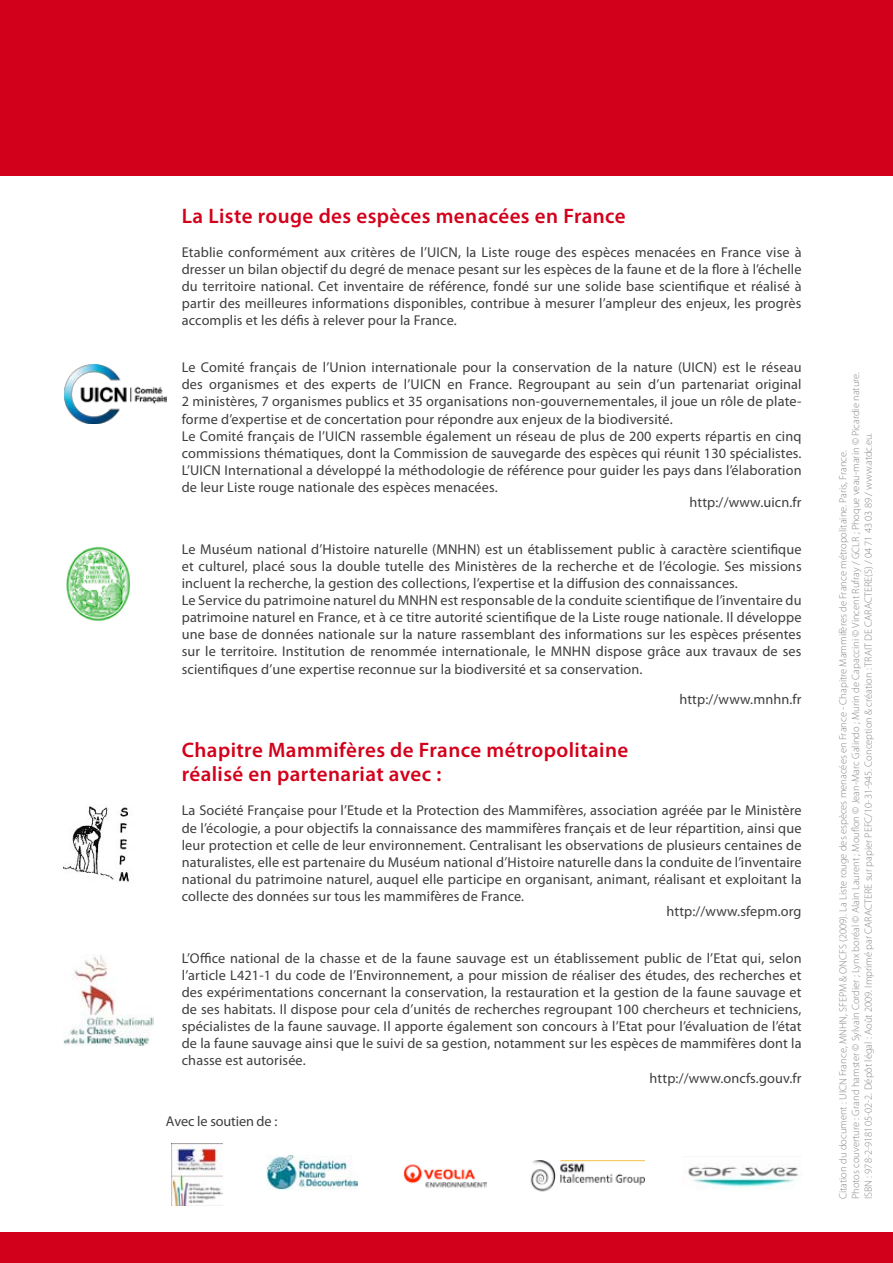
<style>
.page{position:relative;width:893px;height:1263px;background:#fff}
.page>*{position:absolute;margin:0;border:0;box-sizing:border-box;transform-origin:0 0}
.t1{font:600 21px/24px "Myriad Pro";letter-spacing:.02em;color:#d3001b}
.t2{font:14.25px/17.1px "Myriad Pro";letter-spacing:.01em;color:#3e3e40;text-align:justify}
.t3{font:14.25px "Myriad Pro";letter-spacing:-.01em;color:#3e3e40}
.t4{font:300 10.5px/12.6px "Myriad Pro";color:#87888a}
</style>
<div class="page">
<div style="left:0;top:0;width:893px;height:176px;background:#d3001b"></div>
<div style="left:0;top:1233px;width:893px;height:30px;background:#d3001b"></div>
<img style="left:64px;top:806px;width:65px;height:76px">
<img style="left:64px;top:954px;width:89px;height:92px">
<img style="left:688px;top:1165px;width:111px;height:25px">
<img style="left:65px;top:364px;width:102px;height:59px">
<img style="left:66px;top:547px;width:64px;height:74px">
<img style="left:171px;top:1143px;width:51px;height:62px">
<img style="left:267px;top:1156px;width:91px;height:34px">
<img style="left:403px;top:1164px;width:84px;height:24px">
<img style="left:530px;top:1161px;width:114px;height:30px">
<h1 class="t1" style="left:182px;top:203px;width:445px">La Liste rouge des espèces menacées en France</h1>
<p class="t2" style="left:182px;top:243px;width:621px">Etablie conformément aux critères de l’UICN, la Liste rouge des espèces menacées en France vise à dresser un bilan objectif du degré de menace pesant sur les espèces de la faune et de la flore à l’échelle du territoire national. Cet inventaire de référence, fondé sur une solide base scientifique et réalisé à partir des meilleures informations disponibles, contribue à mesurer l’ampleur des enjeux, les progrès accomplis et les défis à relever pour la France.</p>
<p class="t2" style="left:182px;top:359px;width:621px;text-align:left">Le Comité français de l’Union internationale pour la conservation de la nature (UICN) est le réseau des organismes et des experts de l’UICN en France. Regroupant au sein d’un partenariat original 2 ministères, 7 organismes publics et 35 organisations non-gouvernementales, il joue un rôle de plate&shy;forme d’expertise et de concertation pour répondre aux enjeux de la biodiversité.<br>Le Comité français de l’UICN rassemble également un réseau de plus de 200 experts répartis en cinq commissions thématiques, dont la Commission de sauvegarde des espèces qui réunit 130 spécialistes.<br>L’UICN International a développé la méthodologie de référence pour guider les pays dans l’élaboration de leur Liste rouge nationale des espèces menacées.</p>
<p class="t2" style="left:690px;top:493px;width:113px">http://www.uicn.fr</p>
<p class="t2" style="left:182px;top:540px;width:621px;text-align:left">Le Muséum national d’Histoire naturelle (MNHN) est un établissement public à caractère scientifique et culturel, placé sous la double tutelle des Ministères de la recherche et de l’écologie. Ses missions incluent la recherche, la gestion des collections, l’expertise et la diffusion des connaissances.<br>Le Service du patrimoine naturel du MNHN est responsable de la conduite scientifique de l’inventaire du patrimoine naturel en France, et à ce titre autorité scientifique de la Liste rouge nationale. Il développe une base de données nationale sur la nature rassemblant des informations sur les espèces présentes sur le territoire. Institution de renommée internationale, le MNHN dispose grâce aux travaux de ses scientifiques d’une expertise reconnue sur la biodiversité et sa conservation.</p>
<p class="t2" style="left:679px;top:690px;width:124px">http://www.mnhn.fr</p>
<h1 class="t1" style="left:182px;top:738px;width:448px">Chapitre Mammifères de France métropolitaine réalisé en partenariat avec :</h1>
<p class="t2" style="left:182px;top:802px;width:621px">La Société Française pour l’Etude et la Protection des Mammifères, association agréée par le Ministère de l’écologie, a pour objectifs la connaissance des mammifères français et de leur répartition, ainsi que leur protection et celle de leur environnement. Centralisant les observations de plusieurs centaines de naturalistes, elle est partenaire du Muséum national d’Histoire naturelle dans la conduite de l’inventaire national du patrimoine naturel, auquel elle participe en organisant, animant, réalisant et exploitant la collecte des données sur tous les mammifères de France.</p>
<p class="t2" style="left:666px;top:902px;width:137px">http://www.sfepm.org</p>
<p class="t2" style="left:182px;top:949px;width:621px">L’Office national de la chasse et de la faune sauvage est un établissement public de l’Etat qui, selon</p>
<p class="t2" style="left:182px;top:966px;width:621px">l’article L421-1 du code de l’Environnement, a pour mission de réaliser des études, des recherches et</p>
<p class="t2" style="left:182px;top:983px;width:621px">des expérimentations concernant la conservation, la restauration et la gestion de la faune sauvage et</p>
<p class="t2" style="left:182px;top:1000px;width:621px">de ses habitats. Il dispose pour cela d’unités de recherches regroupant 100 chercheurs et techniciens,</p>
<p class="t2" style="left:182px;top:1018px;width:621px">spécialistes de la faune sauvage. Il apporte également son concours à l’Etat pour l’évaluation de l’état</p>
<p class="t2" style="left:182px;top:1035px;width:621px">de la faune sauvage ainsi que le suivi de sa gestion, notamment sur les espèces de mammifères dont la</p>
<p class="t2" style="left:182px;top:1052px;width:125px">chasse est autorisée.</p>
<p class="t2" style="left:650px;top:1069px;width:153px">http://www.oncfs.gouv.fr</p>
<p class="t3" style="left:166px;top:1112px;width:113px">Avec le soutien de :</p>
<p class="t4" style="left:837px;top:1199px;width:829px;rotate:-90deg">Citation du document : UICN France, MNHN, SFEPM &amp; ONCFS (2009). La Liste rouge des espèces menacées en France - Chapitre Mammifères de France métropolitaine. Paris, France.<br>Photos couverture : Grand hamster © Sylvain Cordier ; Lynx boréal © Alain Laurent ; Mouflon © Jean-Marc Galindo ; Murin de Capaccini © Vincent Rufray / GCLR ; Phoque veau-marin © Picardie nature.<br>ISBN : 978-2-918105-02-2. Dépôt légal : Août 2009. Imprimé par CARACTERE sur papier PEFC/10-31-945. Conception &amp; création : TRAIT DE CARACTERE(S) / 04 71 43 03 89 / www.atdc.eu.</p>
</div>
